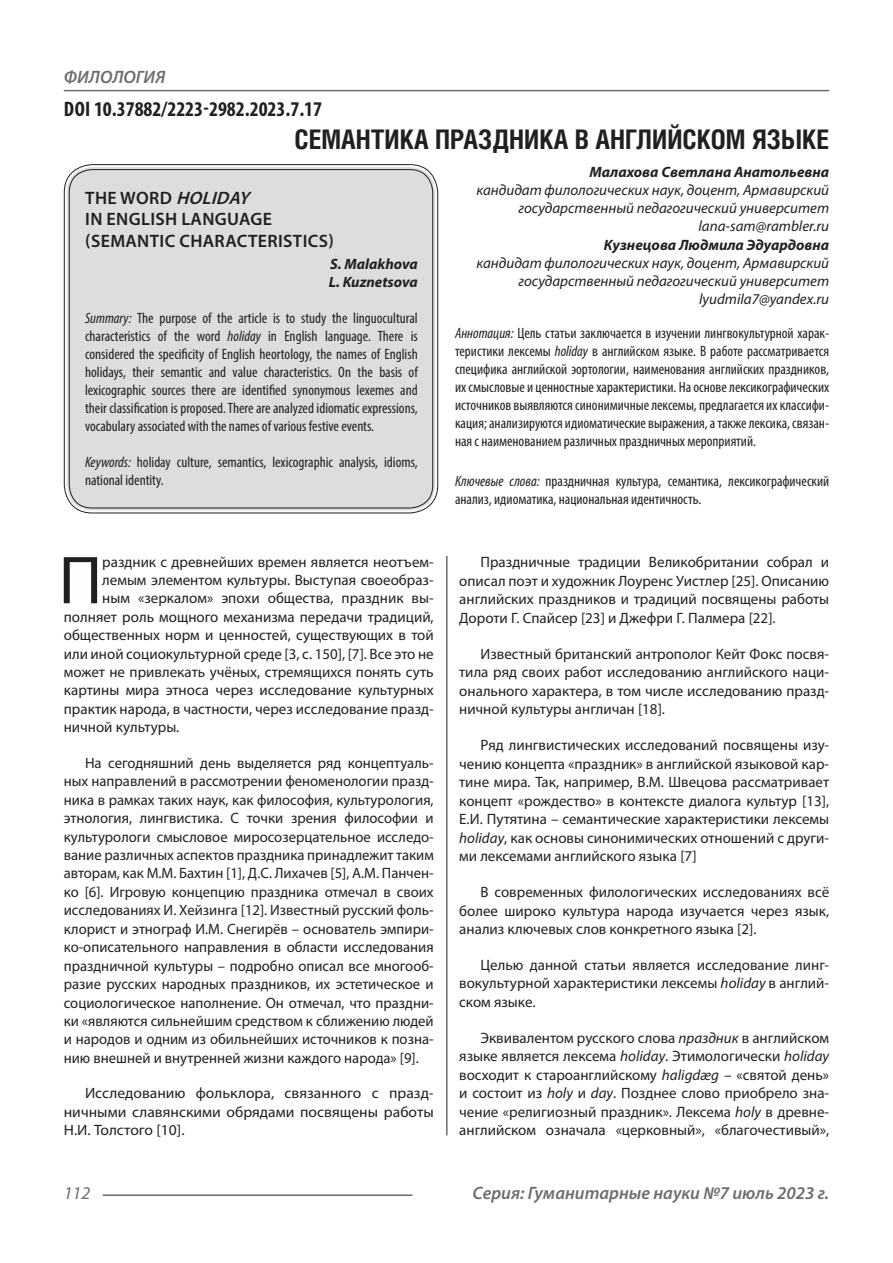
<style>
.page{position:relative;width:893px;height:1263px;background:#fff}
.page>*{position:absolute;margin:0;border:0;box-sizing:border-box;transform-origin:0 0}
.Статья_текст_первый{font:68.4px "Myriad Pro";color:#231f20}
.Статья_название{font:700 27px "Helios Cond C";color:#231f20}
.ДОИ{font:700 condensed 21px "Myriad Pro";color:#231f20}
.Статья_название_англ{font:600 18px "Myriad Pro";letter-spacing:.02em;color:#231f20}
.t1{font:italic 600 18px "Myriad Pro";color:#6c6d70}
.t2{font:italic 18px "Myriad Pro";color:#6c6d70}
.Статья_текст{font:15px/18.6px "Myriad Pro";color:#231f20;text-align:justify}
.Статья_аннотация_тек{font:condensed 15px/18px "Myriad Pro";color:#231f20;text-align:justify}
.Статья_аннотация_анг{font:condensed 15px/18px "Myriad Pro";color:#231f20;text-align:justify}
.Статья_текст_первый-2{font:15px "Myriad Pro";color:#231f20}
.Статья_автор_инфо{font:italic 15px/18px "Myriad Pro";color:#231f20;text-align:right}
.Статья_текст-2{font:15px/18.5px "Myriad Pro";color:#231f20;text-align:justify;scale:1.04 1}
.Статья_автор_фио_рус{font:italic 700 15px "Myriad Pro";color:#231f20}
.Статья_автор_англ{font:italic 700 15px "Myriad Pro";color:#231f20}
.s1{font-style:italic}
</style>
<div class="page">
<hr style="left:446px;top:128px;width:1px;height:1007px;background:#231f20">
<hr style="left:103px;top:1194px;width:309px;height:2px;background:#6c6d70">
<hr style="left:64px;top:90px;width:765px;height:1px;background:#6c6d70">
<div style="left:67px;top:167px;width:368px;height:343px;background:#dcdddf;border-radius:26px"></div>
<div style="left:69px;top:169px;width:364px;height:339px;border:1px solid #231f20;border-radius:23px"></div>
<p class="t1" style="left:64px;top:66px;width:103px">ФИЛОЛОГИЯ</p>
<p class="ДОИ" style="left:64px;top:96px;width:260px">DOI 10.37882/2223-2982.2023.7.17</p>
<p class="Статья_название" style="left:294px;top:124px;width:536px">СЕМАНТИКА ПРАЗДНИКА В АНГЛИЙСКОМ ЯЗЫКЕ</p>
<p class="Статья_автор_фио_рус" style="left:589px;top:163px;width:241px">Малахова Светлана Анатольевна</p>
<p class="Статья_автор_инфо" style="left:476px;top:181px;width:354px">кандидат филологических наук, доцент, Армавирский государственный педагогический университет</p>
<p class="Статья_автор_инфо" style="left:698px;top:217px;width:132px">lana-sam@rambler.ru</p>
<p class="Статья_автор_фио_рус" style="left:604px;top:235px;width:227px">Кузнецова Людмила Эдуардовна</p>
<p class="Статья_автор_инфо" style="left:476px;top:253px;width:354px">кандидат филологических наук, доцент, Армавирский государственный педагогический университет</p>
<p class="Статья_автор_инфо" style="left:699px;top:289px;width:132px">lyudmila7@yandex.ru</p>
<p class="Статья_аннотация_тек" style="left:455px;top:323px;width:376px"><span class="s1">Аннотация:</span> Цель статьи заключается в изучении лингвокультурной харак&shy;теристики лексемы <span class="s1">holiday</span> в английском языке. В работе рассматривается специфика английской эортологии, наименования английских праздников, их смысловые и ценностные характеристики. На основе лексикографических источников выявляются синонимичные лексемы, предлагается их классифи&shy;кация; анализируются идиоматические выражения, а также лексика, связан&shy;ная с наименованием различных праздничных мероприятий.</p>
<p class="Статья_аннотация_тек" style="left:455px;top:472px;width:376px"><span class="s1">Ключевые слова:</span> праздничная культура, семантика, лексикографический анализ, идиоматика, национальная идентичность.</p>
<p class="Статья_название_англ" style="left:85px;top:186px;width:171px">T H E W O R D <span class="s1">HOLIDAY</span></p>
<p class="Статья_название_англ" style="left:85px;top:208px;width:188px">IN ENGLISH LANGUAGE</p>
<p class="Статья_название_англ" style="left:85px;top:229px;width:250px">(SEMANTIC CHARACTERISTICS)</p>
<p class="Статья_автор_англ" style="left:330px;top:255px;width:89px">S. Malakhova</p>
<p class="Статья_автор_англ" style="left:329px;top:273px;width:91px">L. Kuznetsova</p>
<p class="Статья_аннотация_анг" style="left:85px;top:309px;width:334px"><span class="s1">Summary:</span> The purpose of the article is to study the linguocultural characteristics of the word <span class="s1">holiday</span> in English language. There is considered the specificity of English heortology, the names of English holidays, their semantic and value characteristics. On the basis of lexicographic sources there are identified synonymous lexemes and their classification is proposed. There are analyzed idiomatic expressions, vocabulary associated with the names of various festive events.</p>
<p class="Статья_аннотация_анг" style="left:85px;top:453px;width:334px"><span class="s1">Keywords:</span> holiday culture, semantics, lexicographic analysis, idioms, national identity.</p>
<p class="Статья_текст_первый" style="left:59px;top:538px;width:45px">П</p>
<p class="Статья_текст_первый-2" style="left:102px;top:553px;width:333px">раздник с древнейших времен является неотъем-</p>
<p class="Статья_текст_первый-2" style="left:102px;top:571px;width:333px">лемым элементом культуры. Выступая своеобраз-</p>
<p class="Статья_текст_первый-2" style="left:102px;top:589px;width:333px">ным «зеркалом» эпохи общества, праздник вы-</p>
<p class="Статья_текст_первый-2" style="left:64px;top:607px;width:371px">полняет роль мощного механизма передачи традиций,</p>
<p class="Статья_текст_первый-2" style="left:64px;top:626px;width:371px">общественных норм и ценностей, существующих в той</p>
<p class="Статья_текст_первый-2" style="left:64px;top:644px;width:371px">или иной социокультурной среде [3, с. 150], [7]. Все это не</p>
<p class="Статья_текст_первый-2" style="left:64px;top:663px;width:371px">может не привлекать учёных, стремящихся понять суть</p>
<p class="Статья_текст_первый-2" style="left:64px;top:681px;width:371px">картины мира этноса через исследование культурных</p>
<p class="Статья_текст_первый-2" style="left:64px;top:700px;width:371px">практик народа, в частности, через исследование празд-</p>
<p class="Статья_текст_первый-2" style="left:64px;top:718px;width:117px">ничной культуры.</p>
<p class="Статья_текст" style="left:64px;top:753px;width:371px;text-indent:21px">На сегодняшний день выделяется ряд концептуаль&shy;ных направлений в рассмотрении феноменологии празд&shy;ника в рамках таких наук, как философия, культурология, этнология, лингвистика. С точки зрения философии и культурологи смысловое миросозерцательное исследо&shy;вание различных аспектов праздника принадлежит таким авторам, как М.М. Бахтин [1], Д.С. Лихачев [5], А.М. Панчен&shy;ко [6]. Игровую концепцию праздника отмечал в своих исследованиях И. Хейзинга [12]. Известный русский фоль&shy;клорист и этнограф И.М. Снегирёв – основатель эмпири&shy;ко-описательного направления в области исследования праздничной культуры – подробно описал все многооб&shy;разие русских народных праздников, их эстетическое и социологическое наполнение. Он отмечал, что праздни&shy;ки «являются сильнейшим средством к сближению людей и народов и одним из обильнейших источников к позна&shy;нию внешней и внутренней жизни каждого народа» [9].</p>
<p class="Статья_текст-2" style="left:64px;top:1084px;width:357px;text-indent:21px">Исследованию фольклора, связанного с празд&shy;ничными славянскими обрядами посвящены работы Н.И. Толстого [10].</p>
<p class="Статья_текст" style="left:459px;top:553px;width:371px;text-indent:21px">Праздничные традиции Великобритании собрал и описал поэт и художник Лоуренс Уистлер [25]. Описанию английских праздников и традиций посвящены работы Дороти Г. Спайсер [23] и Джефри Г. Палмера [22].</p>
<p class="Статья_текст" style="left:459px;top:644px;width:371px;text-indent:21px">Известный британский антрополог Кейт Фокс посвя&shy;тила ряд своих работ исследованию английского наци&shy;онального характера, в том числе исследованию празд&shy;ничной культуры англичан [18].</p>
<p class="Статья_текст" style="left:459px;top:735px;width:371px;text-indent:21px">Ряд лингвистических исследований посвящены изу&shy;чению концепта «праздник» в английской языковой кар&shy;тине мира. Так, например, В.М. Швецова рассматривает концепт «рождество» в контексте диалога культур [13], Е.И. Путятина – семантические характеристики лексемы <span class="s1">holiday</span>, как основы синонимических отношений с други&shy;ми лексемами английского языка [7]</p>
<p class="Статья_текст" style="left:459px;top:882px;width:371px;text-indent:21px">В современных филологических исследованиях всё более широко культура народа изучается через язык, анализ ключевых слов конкретного языка [2].</p>
<p class="Статья_текст" style="left:459px;top:955px;width:371px;text-indent:21px">Целью данной статьи является исследование линг&shy;вокультурной характеристики лексемы <span class="s1">holiday</span> в англий&shy;ском языке.</p>
<p class="Статья_текст" style="left:459px;top:1028px;width:371px;text-indent:21px">Эквивалентом русского слова <span class="s1">праздник</span> в английском языке является лексема <span class="s1">holiday</span>. Этимологически <span class="s1">holiday </span>восходит к староанглийскому <span class="s1">haligdæg</span> – «святой день» и состоит из <span class="s1">holy</span> и <span class="s1">day</span>. Позднее слово приобрело зна&shy;чение «религиозный праздник». Лексема <span class="s1">holy</span> в древне&shy;английском означала «церковный», «благочестивый»,</p>
<p class="t2" style="left:64px;top:1182px;width:28px">112</p>
<p class="t1" style="left:473px;top:1182px;width:358px">Серия: Гуманитарные науки №7 июль 2023 г.</p>
</div>
